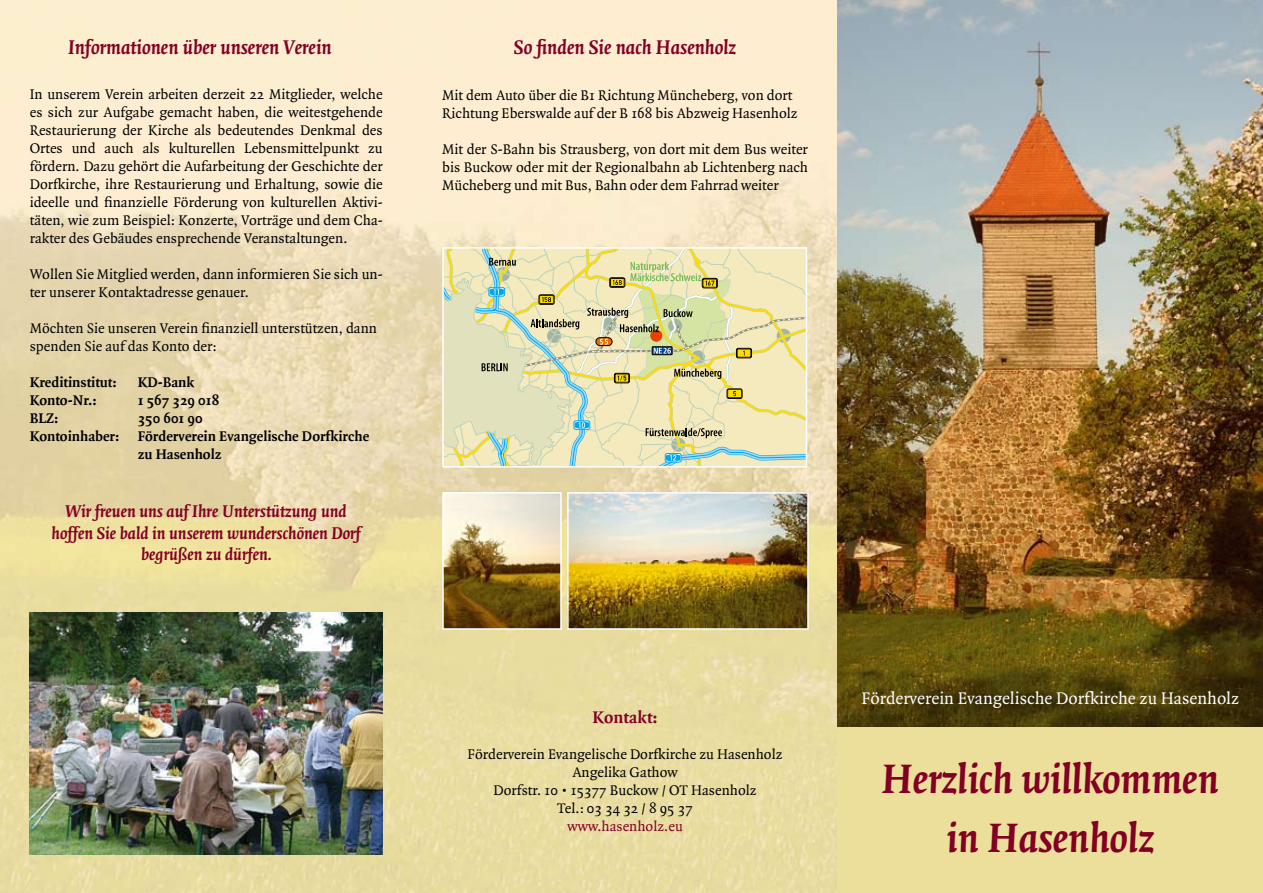
<style>
.page{position:relative;width:1263px;height:893px;background:#fff}
.page>*{position:absolute;margin:0;border:0;box-sizing:border-box;transform-origin:0 0}
.t1{font:italic 700 43.5px/58.5px "Quadraat";color:#820023;text-align:center}
.t2{font:italic 700 21px "Quadraat";color:#820023}
.t3{font:italic 700 18px/21.6px "Quadraat";color:#820023;text-align:center}
.t4{font:18px "Quadraat";color:#fff}
.t5{font:700 18px "Quadraat";color:#820023}
.t6{font:15px/18px "Quadraat";color:#000}
.t7{font:700 15px "Quadraat";color:#000}
.t8{font:15px "Quadraat";color:#820023}
</style>
<div class="page">
<img style="left:0;top:0;width:838px;height:893px">
<img style="left:838px;top:0;width:425px;height:727px">
<svg style="left:445px;top:250px;width:359px;height:215px;background:#e0ddb1"></svg>
<div style="left:442px;top:247px;width:365px;height:221px;border:2px solid #fff"></div>
<div style="left:838px;top:727px;width:425px;height:166px;background:#ecdf9b"></div>
<img style="left:445px;top:495px;width:114px;height:132px">
<div style="left:442px;top:492px;width:120px;height:138px;border:2px solid #fff"></div>
<img style="left:570px;top:495px;width:236px;height:132px">
<div style="left:567px;top:492px;width:242px;height:138px;border:2px solid #fff"></div>
<img style="left:30px;top:612px;width:353px;height:243px">
<h2 class="t2" style="left:68px;top:36px;width:265px">Informationen über unseren Verein</h2>
<p class="t6" style="left:30px;top:86px;width:354px;text-align:justify">In unserem Verein arbeiten derzeit 22 Mitglieder, welche es sich zur Aufgabe gemacht haben, die weitestgehende Restaurierung der Kirche als bedeutendes Denkmal des Ortes und auch als kulturellen Lebensmittelpunkt zu fördern. Dazu gehört die Aufarbeitung der Geschichte der Dorfkirche, ihre Restaurierung und Erhaltung, sowie die ideelle und finanzielle Förderung von kulturellen Aktivi&shy;täten, wie zum Beispiel: Konzerte, Vorträge und dem Cha&shy;rakter des Gebäudes ensprechende Veranstaltungen.</p>
<p class="t6" style="left:30px;top:266px;width:354px">Wollen Sie Mitglied werden, dann informieren Sie sich un&shy;ter unserer Kontaktadresse genauer.</p>
<p class="t6" style="left:30px;top:320px;width:349px">Möchten Sie unseren Verein finanziell unterstützen, dann spenden Sie auf das Konto der:</p>
<p class="t7" style="left:30px;top:375px;width:88px">Kreditinstitut:</p>
<p class="t7" style="left:138px;top:375px;width:58px">KD-Bank</p>
<p class="t7" style="left:30px;top:393px;width:68px">Konto-Nr.:</p>
<p class="t7" style="left:138px;top:393px;width:83px">1 567 329 018</p>
<p class="t7" style="left:30px;top:411px;width:30px">BLZ:</p>
<p class="t7" style="left:138px;top:411px;width:66px">350 601 90</p>
<p class="t7" style="left:30px;top:429px;width:341px">Kontoinhaber: Förderverein Evangelische Dorfkirche</p>
<p class="t7" style="left:138px;top:447px;width:85px">zu Hasenholz</p>
<p class="t3" style="left:52px;top:501px;width:311px">Wir freuen uns auf Ihre Unterstützung und hoffen Sie bald in unserem wunderschönen Dorf begrüßen zu dürfen.</p>
<h2 class="t2" style="left:514px;top:36px;width:224px">So finden Sie nach Hasenholz</h2>
<p class="t6" style="left:442px;top:87px;width:357px">Mit dem Auto über die B1 Richtung Müncheberg, von dort<br>Richtung Eberswalde auf der B 168 bis Abzweig Hasenholz</p>
<p class="t6" style="left:442px;top:141px;width:367px;text-align:justify">Mit der S-Bahn bis Strausberg, von dort mit dem Bus weiter bis Buckow oder mit der Regionalbahn ab Lichtenberg nach Mücheberg und mit Bus, Bahn oder dem Fahrrad weiter</p>
<p class="t5" style="left:593px;top:708px;width:66px">Kontakt:</p>
<p class="t6" style="left:468px;top:746px;width:316px;text-align:center">Förderverein Evangelische Dorfkirche zu Hasenholz<br>Angelika Gathow<br>Dorfstr. 10 • 15377 Buckow / OT Hasenholz<br>Tel.: 03 34 32 / 8 95 37</p>
<p class="t8" style="left:567px;top:819px;width:117px">www.hasenholz.eu</p>
<p class="t4" style="left:861px;top:689px;width:379px">Förderverein Evangelische Dorfkirche zu Hasenholz</p>
<h1 class="t1" style="left:882px;top:751px;width:338px">Herzlich willkommen in Hasenholz</h1>
</div>
